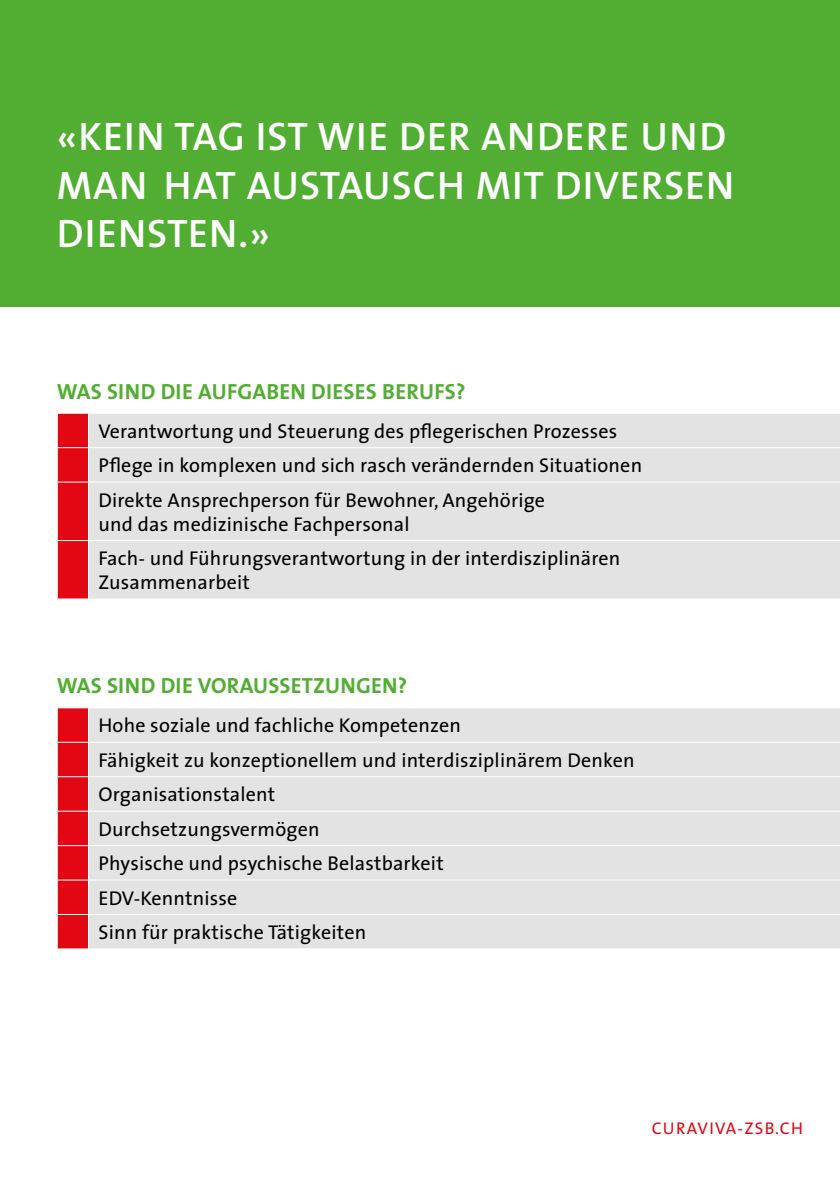
<style>
.page{position:relative;width:840px;height:1191px;background:#fff}
.page>*{position:absolute;margin:0;border:0;box-sizing:border-box;transform-origin:0 0}
.t1{font:40px/48px "The Sans Semi Bold Caps";letter-spacing:.025em;color:#fff}
.t2{font:700 22px "The Sans";letter-spacing:.01em;color:#52ae32}
.t3{font:20px/34.4px "The Sans";letter-spacing:.01em;color:#000}
.t4{font:17px "The Sans";letter-spacing:.075em;color:#e30613}
</style>
<div class="page">
<div style="left:0;top:0;width:839px;height:306px;background:#52ae32"></div>
<div style="left:58px;top:414px;width:30px;height:184px;background:#e30613"></div>
<div style="left:89px;top:414px;width:750px;height:184px;background:#e3e3e3"></div>
<hr style="left:57px;top:447px;width:31px;height:1px;background:#fff">
<hr style="left:88px;top:447px;width:751px;height:1px;background:#fff">
<hr style="left:57px;top:481px;width:31px;height:1px;background:#fff">
<hr style="left:88px;top:481px;width:751px;height:1px;background:#fff">
<hr style="left:57px;top:540px;width:31px;height:1px;background:#fff">
<hr style="left:88px;top:540px;width:751px;height:1px;background:#fff">
<div style="left:58px;top:708px;width:30px;height:240px;background:#e30613"></div>
<div style="left:89px;top:708px;width:750px;height:240px;background:#e3e3e3"></div>
<hr style="left:57px;top:742px;width:31px;height:1px;background:#fff">
<hr style="left:88px;top:742px;width:751px;height:1px;background:#fff">
<hr style="left:57px;top:776px;width:31px;height:1px;background:#fff">
<hr style="left:88px;top:776px;width:751px;height:1px;background:#fff">
<hr style="left:57px;top:810px;width:31px;height:1px;background:#fff">
<hr style="left:88px;top:810px;width:751px;height:1px;background:#fff">
<hr style="left:57px;top:845px;width:31px;height:1px;background:#fff">
<hr style="left:88px;top:845px;width:751px;height:1px;background:#fff">
<hr style="left:57px;top:879px;width:31px;height:1px;background:#fff">
<hr style="left:88px;top:879px;width:751px;height:1px;background:#fff">
<hr style="left:57px;top:914px;width:31px;height:1px;background:#fff">
<hr style="left:88px;top:914px;width:751px;height:1px;background:#fff">
<h1 class="t1" style="left:57px;top:112px;width:678px">«KEIN TAG IST WIE DER ANDERE UND<br>MAN HAT AUSTAUSCH MIT DIVERSEN<br>DIENSTEN.»</h1>
<p class="t2" style="left:57px;top:373px;width:410px">WAS SIND DIE AUFGABEN DIESES BERUFS?</p>
<p class="t3" style="left:98px;top:413px;width:545px">Verantwortung und Steuerung des pflegerischen Prozesses<br>Pflege in komplexen und sich rasch verändernden Situationen<br>Direkte Ansprechperson für Bewohner, Angehörige</p>
<p class="t3" style="left:98px;top:506px;width:523px">und das medizinische Fachpersonal<br>Fach- und Führungsverantwortung in der interdisziplinären</p>
<p class="t3" style="left:98px;top:564px;width:153px">Zusammenarbeit</p>
<p class="t2" style="left:57px;top:667px;width:352px">WAS SIND DIE VORAUSSETZUNGEN?</p>
<p class="t3" style="left:98px;top:708px;width:537px">Hohe soziale und fachliche Kompetenzen<br>Fähigkeit zu konzeptionellem und interdisziplinärem Denken Organisationstalent<br>Durchsetzungsvermögen<br>Physische und psychische Belastbarkeit<br>EDV-Kenntnisse<br>Sinn für praktische Tätigkeiten</p>
<p class="t4" style="left:651px;top:1114px;width:153px">CURAVIVA-ZSB.CH</p>
</div>
